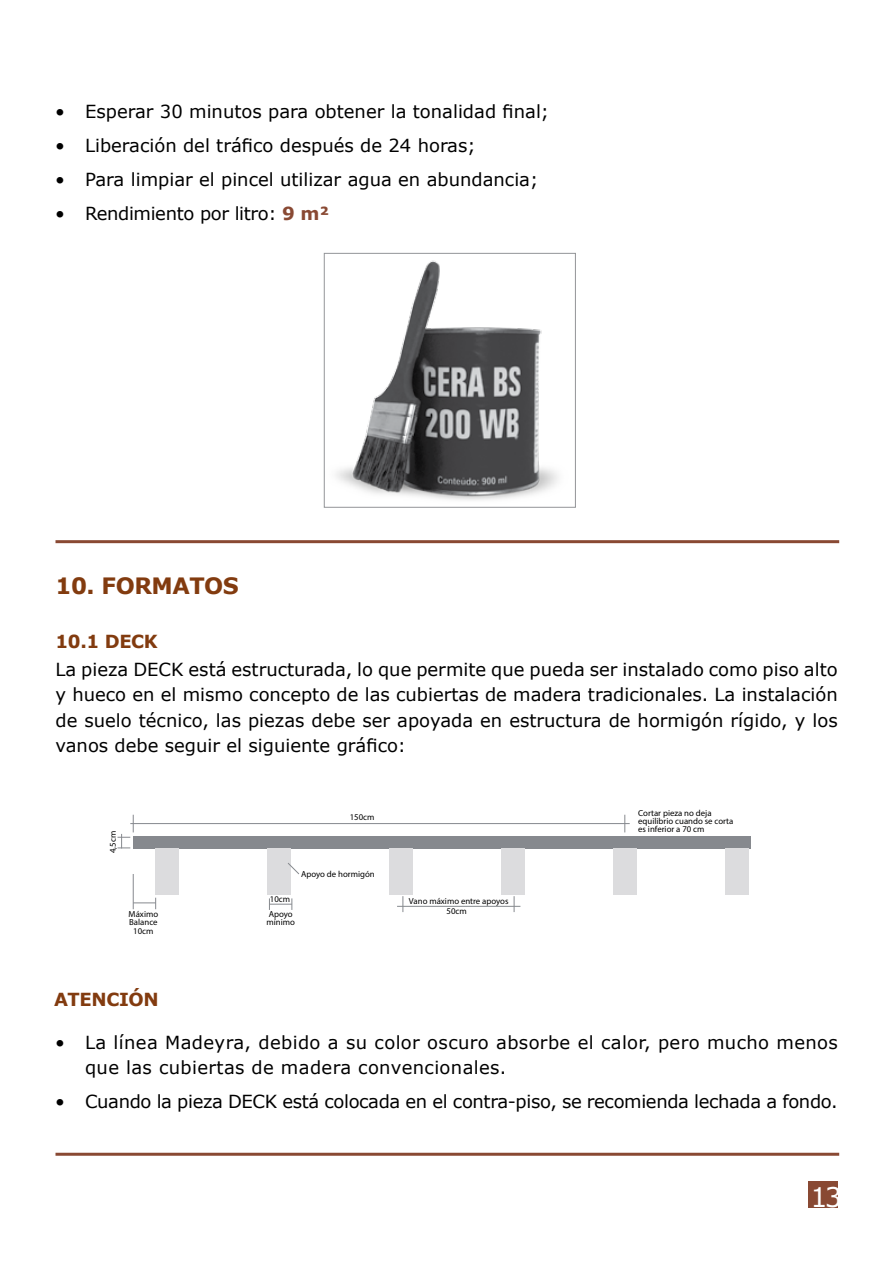
<style>
.page{position:relative;width:893px;height:1263px;background:#fff}
.page>*{position:absolute;margin:0;border:0;box-sizing:border-box;transform-origin:0 0}
.t1{font:27px "Verdana";color:#fff}
.t2{font:700 22.5px "Verdana";letter-spacing:-.02em;color:#823b0f}
.t3{font:18px/25.5px "Verdana";color:#000;text-align:justify}
.t4{font:18px/25.5px "Verdana";letter-spacing:.02em;color:#000}
.t5{font:18px "Verdana";letter-spacing:-.02em;color:#000}
.t6{font:700 18px "Verdana";letter-spacing:-.02em;color:#823b0f}
.t7{font:8.85px/7.8px "Myriad Pro";color:#000101}
.s1{font-weight:700;color:#894933}
</style>
<div class="page">
<div style="left:808px;top:1181px;width:30px;height:27px;background:#894933"></div>
<hr style="left:56px;top:1153px;width:783px;height:3px;background:#894933">
<img style="left:336px;top:260px;width:223px;height:240px">
<div style="left:324px;top:253px;width:252px;height:254px;border:1px solid #939598"></div>
<hr style="left:56px;top:540px;width:783px;height:3px;background:#894933">
<div style="left:133px;top:836px;width:618px;height:12px;background:#86898e"></div>
<div style="left:156px;top:848px;width:23px;height:47px;background:#dcdcde"></div>
<div style="left:268px;top:848px;width:23px;height:47px;background:#dcdcde"></div>
<div style="left:390px;top:848px;width:23px;height:47px;background:#dcdcde"></div>
<div style="left:502px;top:848px;width:23px;height:47px;background:#dcdcde"></div>
<div style="left:613px;top:848px;width:23px;height:47px;background:#dcdcde"></div>
<div style="left:725px;top:848px;width:23px;height:47px;background:#dcdcde"></div>
<hr style="left:130px;top:823px;width:500px;height:1px;background:#86898e">
<svg style="left:624px;top:815px;width:1px;height:17px"></svg>
<svg style="left:118px;top:815px;width:16px;height:33px"></svg>
<svg style="left:134px;top:898px;width:22px;height:11px"></svg>
<svg style="left:288px;top:863px;width:11px;height:12px"></svg>
<svg style="left:269px;top:898px;width:23px;height:12px"></svg>
<hr style="left:397px;top:906px;width:123px;height:1px;background:#86898e">
<svg style="left:514px;top:896px;width:1px;height:16px"></svg>
<svg style="left:402px;top:896px;width:1px;height:16px"></svg>
<hr style="left:133px;top:874px;width:1px;height:35px;background:#86898e">
<p class="t3" style="left:55px;top:98px;width:495px">• Esperar 30 minutos para obtener la tonalidad final;</p>
<p class="t3" style="left:55px;top:132px;width:422px">• Liberación del tráfico después de 24 horas;</p>
<p class="t3" style="left:55px;top:166px;width:484px">• Para limpiar el pincel utilizar agua en abundancia;</p>
<p class="t5" style="left:55px;top:201px;width:276px">• Rendimiento por litro: <span class="s1">9 M²</span></p>
<p class="t2" style="left:56px;top:569px;width:183px">10. FORMATOS</p>
<p class="t6" style="left:56px;top:628px;width:63px">10.1 DEC</p>
<p class="t6" style="left:144px;top:628px;width:15px">K</p>
<p class="t3" style="left:56px;top:656px;width:784px">La pieza DECK está estructurada, lo que permite que pueda ser instalado como piso alto y hueco en el mismo concepto de las cubiertas de madera tradicionales. La instalación de suelo técnico, las piezas debe ser apoyada en estructura de hormigón rígido, y los vanos debe seguir el siguiente gráfico:</p>
<p class="t7" style="left:109px;top:853px;width:24px;rotate:-90deg">4,5cm</p>
<p class="t7" style="left:129px;top:909px;width:31px;line-height:8.9px;text-align:center">Máximo<br>Balance<br>10cm</p>
<p class="t6" style="left:54px;top:986px;width:106px">ATENCIÓN</p>
<p class="t7" style="left:350px;top:813px;width:26px">150cm</p>
<p class="t7" style="left:301px;top:870px;width:75px">Apoyo de hormigón</p>
<p class="t7" style="left:269px;top:892px;width:25px;line-height:14.2px">10cm<br>Apoyo</p>
<p class="t7" style="left:266px;top:918px;width:30px">mínimo</p>
<p class="t7" style="left:409px;top:897px;width:101px">Vano máximo entre apoyos</p>
<p class="t7" style="left:447px;top:906px;width:22px">50cm</p>
<p class="t7" style="left:638px;top:809px;width:97px">Cortar pieza no deja equilibrio cuando se corta es inferior a 70 cm</p>
<p class="t4" style="left:85px;top:1029px;width:754px;text-indent:-30px">• La línea Madeyra, debido a su color oscuro absorbe el calor, pero mucho menos que las cubiertas de madera convencionales.</p>
<p class="t5" style="left:55px;top:1089px;width:784px">• Cuando la pieza DECK está colocada en el contra-piso, se recomienda lechada a fondo.</p>
<h1 class="t1" style="left:810px;top:1178px;width:33px">13</h1>
</div>
